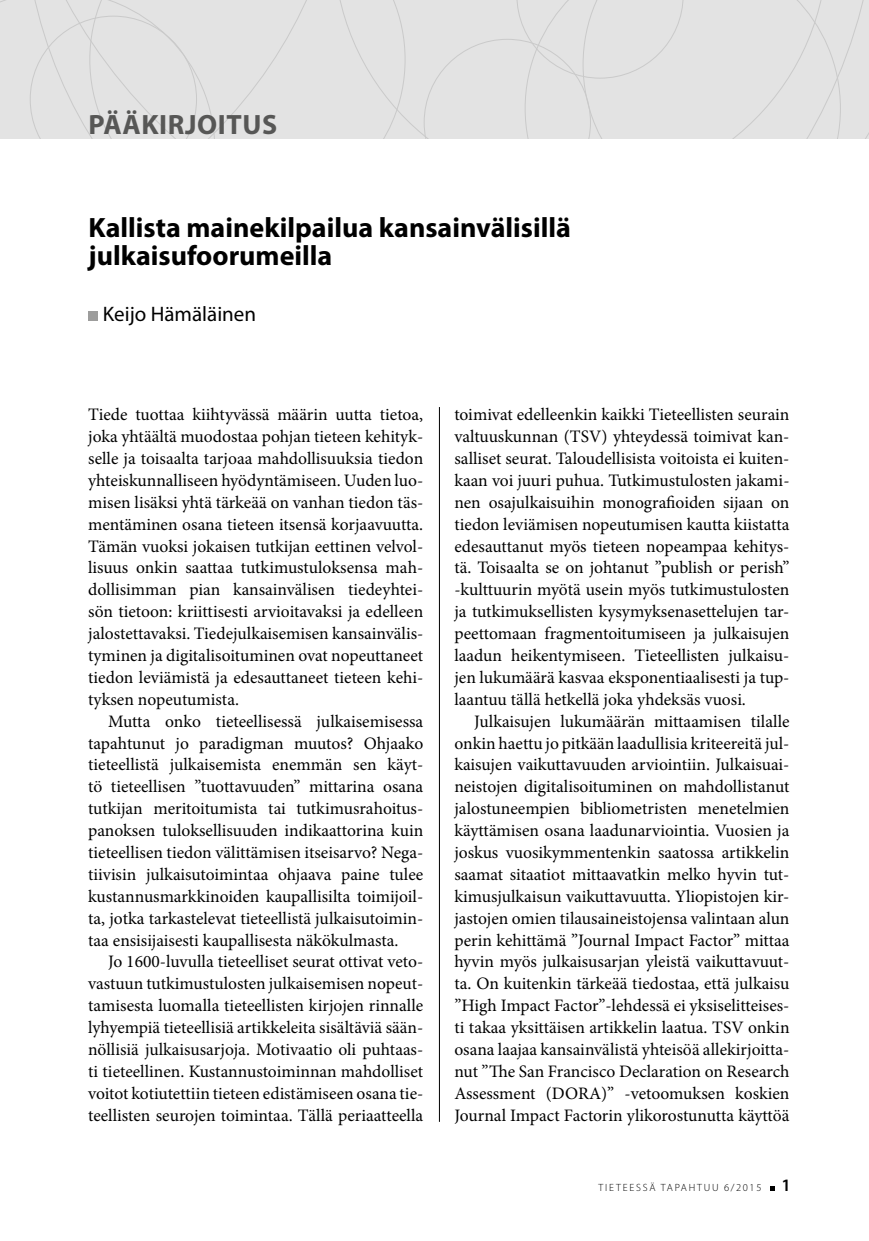
<style>
.page{position:relative;width:869px;height:1241px;background:#fff}
.page>*{position:absolute;margin:0;border:0;box-sizing:border-box;transform-origin:0 0}
.t1{font:700 28px/28px "Myriad Pro";color:#000}
.t2{font:700 28px "Myriad Pro";letter-spacing:.02em;color:#575756}
.t3{font:21px "Myriad Pro";color:#000}
.t4{font:17.5px/21.9px "Minion Pro";color:#000;text-align:justify}
.t5{font:300 10.5px "Myriad Pro";letter-spacing:.17em;color:#000}
.s1{font-weight:600;font-size:17.5px}
</style>
<div class="page">
<svg style="left:770px;top:1186px;width:4px;height:4px"></svg>
<hr style="left:439px;top:407px;width:1px;height:714px;background:#000">
<div style="left:405px;top:0;width:18px;height:139px;background:#e3e3e3"></div>
<div style="left:423px;top:0;width:445px;height:139px;background:#e3e3e3"></div>
<div style="left:0;top:0;width:89px;height:139px;background:#e3e3e3"></div>
<div style="left:89px;top:0;width:316px;height:139px;background:#e3e3e3"></div>
<div style="left:88px;top:311px;width:10px;height:10px;background:#9d9d9c"></div>
<h1 class="t2" style="left:88px;top:106px;width:190px">PÄÄKIRJOITUS</h1>
<h1 class="t1" style="left:88px;top:212px;width:483px">Kallista mainekilpailua kansainvälisillä julkaisufoorumeilla</h1>
<p class="t3" style="left:103px;top:301px;width:155px">Keijo Hämäläinen</p>
<p class="t4" style="left:88px;top:403px;width:336px">Tiede tuottaa kiihtyvässä määrin uutta tietoa, joka yhtäältä muodostaa pohjan tieteen kehityk&shy;selle ja toisaalta tarjoaa mahdollisuuksia tiedon yhteiskunnalliseen hyödyntämiseen. Uuden luo&shy;misen lisäksi yhtä tärkeää on vanhan tiedon täs&shy;mentäminen osana tieteen itsensä korjaavuutta.<br>Tämän vuoksi jokaisen tutkijan eettinen velvol&shy;lisuus onkin saattaa tutkimustuloksensa mah&shy;dollisimman pian kansainvälisen tiedeyhtei&shy;sön tietoon: kriittisesti arvioitavaksi ja edelleen jalostettavaksi. Tiedejulkaisemisen kansainvälis&shy;tyminen ja digitalisoituminen ovat nopeuttaneet tiedon leviämistä ja edesauttaneet tieteen kehi&shy;tyksen nopeutumista.</p>
<p class="t4" style="left:88px;top:710px;width:336px;text-indent:20px">Mutta onko tieteellisessä julkaisemisessa tapahtunut jo paradigman muutos? Ohjaako tieteellistä julkaisemista enemmän sen käyt&shy;tö tieteellisen ”tuottavuuden” mittarina osana tutkijan meritoitumista tai tutkimusrahoitus&shy;panoksen tuloksellisuuden indikaattorina kuin tieteellisen tiedon välittämisen itseisarvo? Nega&shy;tiivisin julkaisutoimintaa ohjaava paine tulee kustannusmarkkinoiden kaupallisilta toimijoil&shy;ta, jotka tarkastelevat tieteellistä julkaisutoimin&shy;taa ensisijaisesti kaupallisesta näkökulmasta.</p>
<p class="t4" style="left:88px;top:950px;width:336px;text-indent:20px">Jo 1600-luvulla tieteelliset seurat ottivat veto&shy;vastuun tutkimustulosten julkaisemisen nopeut&shy;tamisesta luomalla tieteellisten kirjojen rinnalle lyhyempiä tieteellisiä artikkeleita sisältäviä sään&shy;nöllisiä julkaisusarjoja. Motivaatio oli puhtaas&shy;ti tieteellinen. Kustannustoiminnan mahdolliset voitot kotiutettiin tieteen edistämiseen osana tie&shy;teellisten seurojen toimintaa. Tällä periaatteella</p>
<p class="t4" style="left:454px;top:403px;width:336px">toimivat edelleenkin kaikki Tieteellisten seurain valtuuskunnan (TSV) yhteydessä toimivat kan&shy;salliset seurat. Taloudellisista voitoista ei kuiten&shy;kaan voi juuri puhua. Tutkimustulosten jakami&shy;nen osajulkaisuihin monografioiden sijaan on tiedon leviämisen nopeutumisen kautta kiistatta edesauttanut myös tieteen nopeampaa kehitys&shy;tä. Toisaalta se on johtanut ”publish or perish” -kulttuurin myötä usein myös tutkimustulosten ja tutkimuksellisten kysymyksenasettelujen tar&shy;peettomaan fragmentoitumiseen ja julkaisujen laadun heikentymiseen. Tieteellisten julkaisu&shy;jen lukumäärä kasvaa eksponentiaalisesti ja tup&shy;laantuu tällä hetkellä joka yhdeksäs vuosi.</p>
<p class="t4" style="left:454px;top:710px;width:336px;text-indent:20px">Julkaisujen lukumäärän mittaamisen tilalle onkin haettu jo pitkään laadullisia kriteereitä jul&shy;kaisujen vaikuttavuuden arviointiin. Julkaisuai&shy;neistojen digitalisoituminen on mahdollistanut jalostuneempien bibliometristen menetelmien käyttämisen osana laadunarviointia. Vuosien ja joskus vuosikymmentenkin saatossa artikkelin saamat sitaatiot mittaavatkin melko hyvin tut&shy;kimusjulkaisun vaikuttavuutta. Yliopistojen kir&shy;jastojen omien tilausaineistojensa valintaan alun perin kehittämä ”Journal Impact Factor” mittaa hyvin myös julkaisusarjan yleistä vaikuttavuut&shy;ta. On kuitenkin tärkeää tiedostaa, että julkaisu ”High Impact Factor”-lehdessä ei yksiselitteises&shy;ti takaa yksittäisen artikkelin laatua. TSV onkin osana laajaa kansainvälistä yhteisöä allekirjoitta&shy;nut ”The San Francisco Declaration on Research Assessment (DORA)” -vetoomuksen koskien Journal Impact Factorin ylikorostunutta käyttöä</p>
<p class="t5" style="left:598px;top:1181px;width:194px">TIETEESSÄ TAPAHTUU 6/2015 <span class="s1">1</span></p>
</div>
